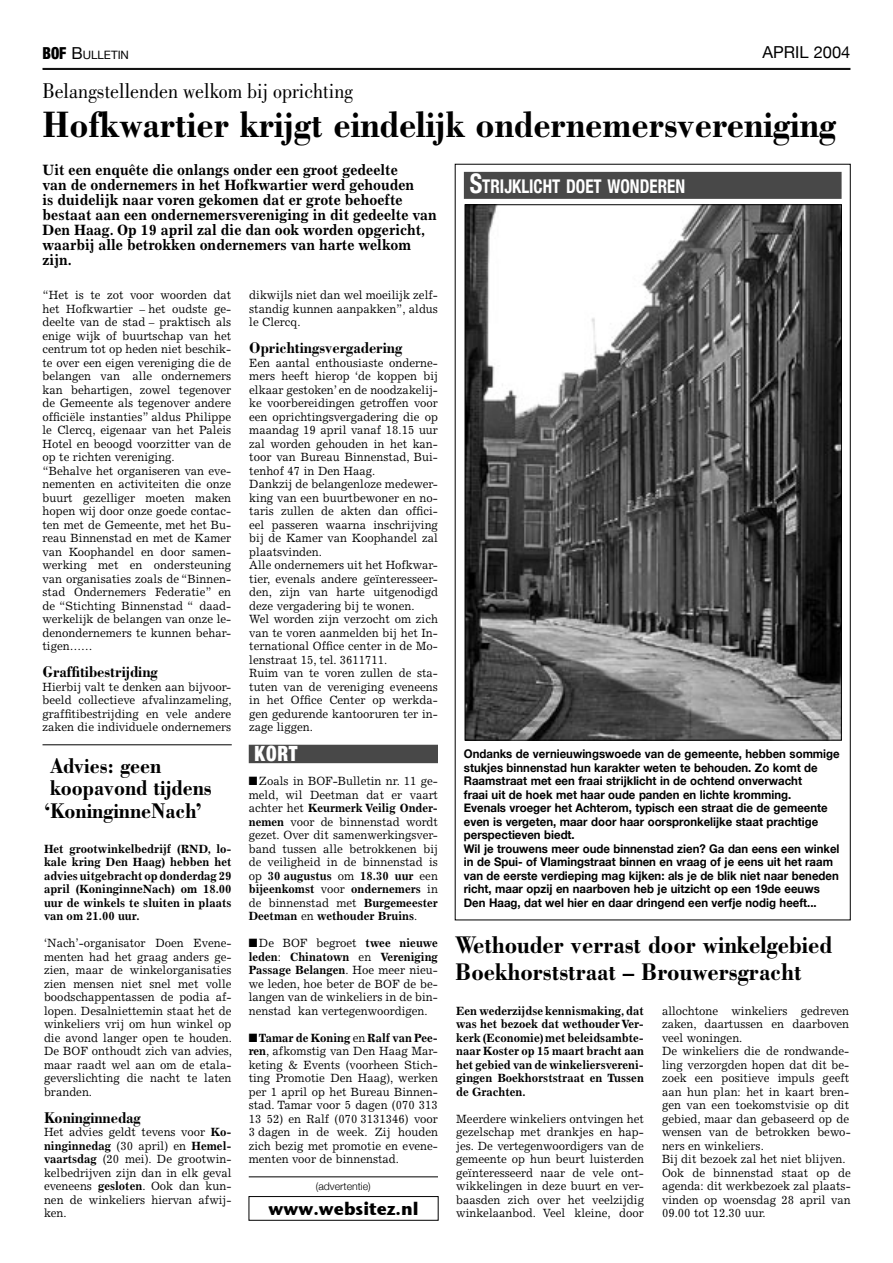
<style>
.page{position:relative;width:893px;height:1263px;background:#fff}
.page>*{position:absolute;margin:0;border:0;box-sizing:border-box;transform-origin:0 0}
.t1{font:700 39px "Bodoni BT";color:#000;scale:.9 1}
.t2{font:700 25.5px/27px "Bodoni BT";color:#000;scale:.9 1}
.t3{font:700 22.5px/22.5px "Bodoni BT";color:#000;scale:.9 1}
.t4{font:22.5px "Bodoni BT";color:#000;scale:.9 1}
.t5{font:900 condensed 21px "Helvetica Neue";color:#fff;scale:.9 1}
.t6{font:700 condensed 18.9px "Helvetica Neue";color:#fff;scale:.9 1}
.t7{font:18px "Stone Sans ITCTT Bold";color:#000;scale:.95 1}
.t8{font:700 16.5px "Bodoni BT";color:#000;scale:.9 1}
.t9{font:16.5px "Helvetica Neue";color:#000}
.t10{font:700 15px/15px "Excelsior";color:#000;scale:.95 1}
.t11{font:12px/13.5px "Excelsior";color:#000;text-align:justify;scale:.95 1}
.t12{font:700 12px/13.5px "Helvetica Neue";color:#000;scale:.95 1}
.t13{font:700 12px/13.5px "Excelsior";color:#000;text-align:justify;scale:.95 1}
.t14{font:11.55px "Helvetica Neue";color:#000}
.t15{font:300 10.5px "Helvetica Neue";color:#000}
.s1{font-weight:900;font-stretch:condensed;font-size:16.5px}
.s2{font-size:16.5px}
.s3{font-size:27px}
.s4{font-weight:700}
</style>
<div class="page">
<hr style="left:43px;top:68px;width:807px;height:1px;background:#000">
<hr style="left:43px;top:69px;width:807px;height:1px;background:#000">
<div style="left:249px;top:745px;width:189px;height:18px;background:#484848"></div>
<hr style="left:43px;top:744px;width:189px;height:1px;background:#000">
<div style="left:464px;top:172px;width:378px;height:27px;background:#484848"></div>
<img style="left:467px;top:207px;width:373px;height:531px">
<div style="left:249px;top:1196px;width:189px;height:24px;border:1px solid #000"></div>
<hr style="left:249px;top:1176px;width:189px;height:1px;background:#000">
<p class="t14" style="left:43px;top:48px;width:88px"><span class="s1">BOF</span> <span class="s2">B</span>ULLETIN</p>
<h3 class="t9" style="left:763px;top:43px;width:89px">APRIL 2004</h3>
<h3 class="t4" style="left:43px;top:77px;width:347px">Belangstellenden welkom bij oprichting</h3>
<h1 class="t1" style="left:43px;top:100px;width:884px">Hofkwartier krijgt eindelijk ondernemersvereniging</h1>
<p class="t10" style="left:43px;top:163px;width:417px">Uit een enquête die onlangs onder een groot gedeelte<br>van de ondernemers in het Hofkwartier werd gehouden<br>is duidelijk naar voren gekomen dat er grote behoefte bestaat aan een ondernemersvereniging in dit gedeelte van Den Haag. Op 19 april zal die dan ook worden opgericht, waarbij alle betrokken ondernemers van harte welkom zijn.</p>
<h3 class="t6" style="left:470px;top:175px;width:241px"><span class="s3">S</span>TRIJKLICHT DOET WONDEREN</h3>
<p class="t11" style="left:43px;top:288px;width:200px;text-align:left">“Het is te zot voor woorden dat het Hofkwartier – het oudste ge&shy;deelte van de stad – praktisch als enige wijk of buurtschap van het centrum tot op heden niet beschik&shy;te over een eigen vereniging die de belangen van alle ondernemers kan behartigen, zowel tegenover de Gemeente als tegenover andere officiële instanties” aldus Philippe le Clercq, eigenaar van het Paleis<br>Hotel en beoogd voorzitter van de op te richten vereniging.<br>“Behalve het organiseren van eve&shy;nementen en activiteiten die onze buurt gezelliger moeten maken hopen wij door onze goede contac&shy;ten met de Gemeente, met het Bu&shy;reau Binnenstad en met de Kamer van Koophandel en door samen&shy;werking met en ondersteuning van organisaties zoals de “Binnen&shy;stad Ondernemers Federatie” en de “Stichting Binnenstad “ daad&shy;werkelijk de belangen van onze le&shy;denondernemers te kunnen behar&shy;tigen……</p>
<h3 class="t8" style="left:43px;top:661px;width:130px">Graffitibestrijding</h3>
<p class="t11" style="left:43px;top:680px;width:201px">Hierbij valt te denken aan bijvoor&shy;beeld collectieve afvalinzameling, graffitibestrijding en vele andere zaken die individuele ondernemers</p>
<h3 class="t3" style="left:44px;top:753px;width:188px">Advies: geen koopavond tijdens ‘KoninginneNach’</h3>
<p class="t13" style="left:44px;top:842px;width:199px">Het grootwinkelbedrijf (RND, lo&shy;kale kring Den Haag) hebben het advies uitgebracht op donderdag 29 april (KoninginneNach) om 18.00 uur de winkels te sluiten in plaats van om 21.00 uur.</p>
<p class="t11" style="left:44px;top:936px;width:199px">‘Nach’-organisator Doen Evene&shy;menten had het graag anders ge&shy;zien, maar de winkelorganisaties zien mensen niet snel met volle boodschappentassen de podia af&shy;lopen. Desalniettemin staat het de winkeliers vrij om hun winkel op die avond langer open te houden.<br>De BOF onthoudt zich van advies, maar raadt wel aan om de etala&shy;geverslichting die nacht te laten branden.</p>
<h3 class="t8" style="left:44px;top:1107px;width:109px">Koninginnedag</h3>
<p class="t11" style="left:44px;top:1125px;width:199px">Het advies geldt tevens voor <span class="s4">Ko&shy;ninginnedag</span> (30 april) en <span class="s4">Hemel&shy;vaartsdag</span> (20 mei). De grootwin&shy;kelbedrijven zijn dan in elk geval eveneens <span class="s4">gesloten</span>. Ook dan kun&shy;nen de winkeliers hiervan afwij&shy;ken.</p>
<p class="t11" style="left:249px;top:288px;width:200px">dikwijls niet dan wel moeilijk zelf&shy;standig kunnen aanpakken”, aldus le Clercq.</p>
<h3 class="t8" style="left:249px;top:337px;width:172px">Oprichtingsvergadering</h3>
<p class="t11" style="left:249px;top:356px;width:200px;text-align:left">Een aantal enthousiaste onderne&shy;mers heeft hierop ‘de koppen bij elkaar gestoken’ en de noodzakelij&shy;ke voorbereidingen getroffen voor een oprichtingsvergadering die op maandag 19 april vanaf 18.15 uur zal worden gehouden in het kan&shy;toor van Bureau Binnenstad, Bui&shy;tenhof 47 in Den Haag.<br>Dankzij de belangenloze medewer&shy;king van een buurtbewoner en no&shy;taris zullen de akten dan offici&shy;eel passeren waarna inschrijving bij de Kamer van Koophandel zal plaatsvinden.<br>Alle ondernemers uit het Hofkwar&shy;tier, evenals andere geïnteresseer&shy;den, zijn van harte uitgenodigd deze vergadering bij te wonen.<br>Wel worden zijn verzocht om zich van te voren aanmelden bij het In&shy;ternational Office center in de Mo&shy;lenstraat 15, tel. 3611711.<br>Ruim van te voren zullen de sta&shy;tuten van de vereniging eveneens in het Office Center op werkda&shy;gen gedurende kantooruren ter in&shy;zage liggen.</p>
<h3 class="t5" style="left:255px;top:741px;width:49px">KORT</h3>
<p class="t11" style="left:249px;top:774px;width:201px">■ Zoals in BOF-Bulletin nr. 11 ge&shy;meld, wil Deetman dat er vaart achter het <span class="s4">Keurmerk Veilig Onder&shy;nemen</span> voor de binnenstad wordt gezet. Over dit samenwerkingsver&shy;band tussen alle betrokkenen bij de veiligheid in de binnenstad is op <span class="s4">30 augustus</span> om <span class="s4">18.30 uur</span> een <span class="s4">bijeenkomst</span> voor <span class="s4">ondernemers</span> in de binnenstad met <span class="s4">Burgemeester Deetman</span> en <span class="s4">wethouder Bruins</span>.</p>
<p class="t11" style="left:249px;top:936px;width:201px">■ De BOF begroet <span class="s4">twee nieuwe leden</span>: <span class="s4">Chinatown</span> en <span class="s4">Vereniging Passage Belangen</span>. Hoe meer nieu&shy;we leden, hoe beter de BOF de be&shy;langen van de winkeliers in de bin&shy;nenstad kan vertegenwoordigen.</p>
<p class="t11" style="left:249px;top:1031px;width:201px">■ <span class="s4">Tamar de Koning</span> en <span class="s4">Ralf van Pee&shy;ren</span>, afkomstig van Den Haag Mar&shy;keting &amp; Events (voorheen Stich&shy;ting Promotie Den Haag), werken per 1 april op het Bureau Binnen&shy;stad. Tamar voor 5 dagen (070 313<br>13 52) en Ralf (070 3131346) voor 3 dagen in de week. Zij houden zich bezig met promotie en evene&shy;menten voor de binnenstad.</p>
<p class="t15" style="left:316px;top:1180px;width:56px">(advertentie)</p>
<h3 class="t7" style="left:268px;top:1197px;width:160px">www.websitez.nl</h3>
<p class="t12" style="left:464px;top:747px;width:397px">Ondanks de vernieuwingswoede van de gemeente, hebben sommige stukjes binnenstad hun karakter weten te behouden. Zo komt de Raamstraat met een fraai strijklicht in de ochtend onverwacht<br>fraai uit de hoek met haar oude panden en lichte kromming.<br>Evenals vroeger het Achterom, typisch een straat die de gemeente even is vergeten, maar door haar oorspronkelijke staat prachtige perspectieven biedt.<br>Wil je trouwens meer oude binnenstad zien? Ga dan eens een winkel in de Spui- of Vlamingstraat binnen en vraag of je eens uit het raam van de eerste verdieping mag kijken: als je de blik niet naar beneden richt, maar opzij en naarboven heb je uitzicht op een 19de eeuws Den Haag, dat wel hier en daar dringend een verfje nodig heeft...</p>
<h2 class="t2" style="left:455px;top:930px;width:421px">Wethouder verrast door winkelgebied<br>Boekhorststraat – Brouwersgracht</h2>
<p class="t13" style="left:456px;top:1004px;width:199px">Een wederzijdse kennismaking, dat was het bezoek dat wethouder Ver&shy;kerk (Economie) met beleidsambte&shy;naar Koster op 15 maart bracht aan het gebied van de winkeliersvereni&shy;gingen Boekhorststraat en Tussen de Grachten.</p>
<p class="t11" style="left:456px;top:1112px;width:199px">Meerdere winkeliers ontvingen het gezelschap met drankjes en hap&shy;jes. De vertegenwoordigers van de gemeente op hun beurt luisterden geïnteresseerd naar de vele ont&shy;wikkelingen in deze buurt en ver&shy;baasden zich over het veelzijdig winkelaanbod. Veel kleine, door</p>
<p class="t11" style="left:662px;top:1004px;width:200px;text-align:left">allochtone winkeliers gedreven zaken, daartussen en daarboven veel woningen.<br>De winkeliers die de rondwande&shy;ling verzorgden hopen dat dit be&shy;zoek een positieve impuls geeft aan hun plan: het in kaart bren&shy;gen van een toekomstvisie op dit gebied, maar dan gebaseerd op de wensen van de betrokken bewo&shy;ners en winkeliers.<br>Bij dit bezoek zal het niet blijven.<br>Ook de binnenstad staat op de agenda: dit werkbezoek zal plaats&shy;vinden op woensdag 28 april van<br>09.00 tot 12.30 uur.</p>
</div>
